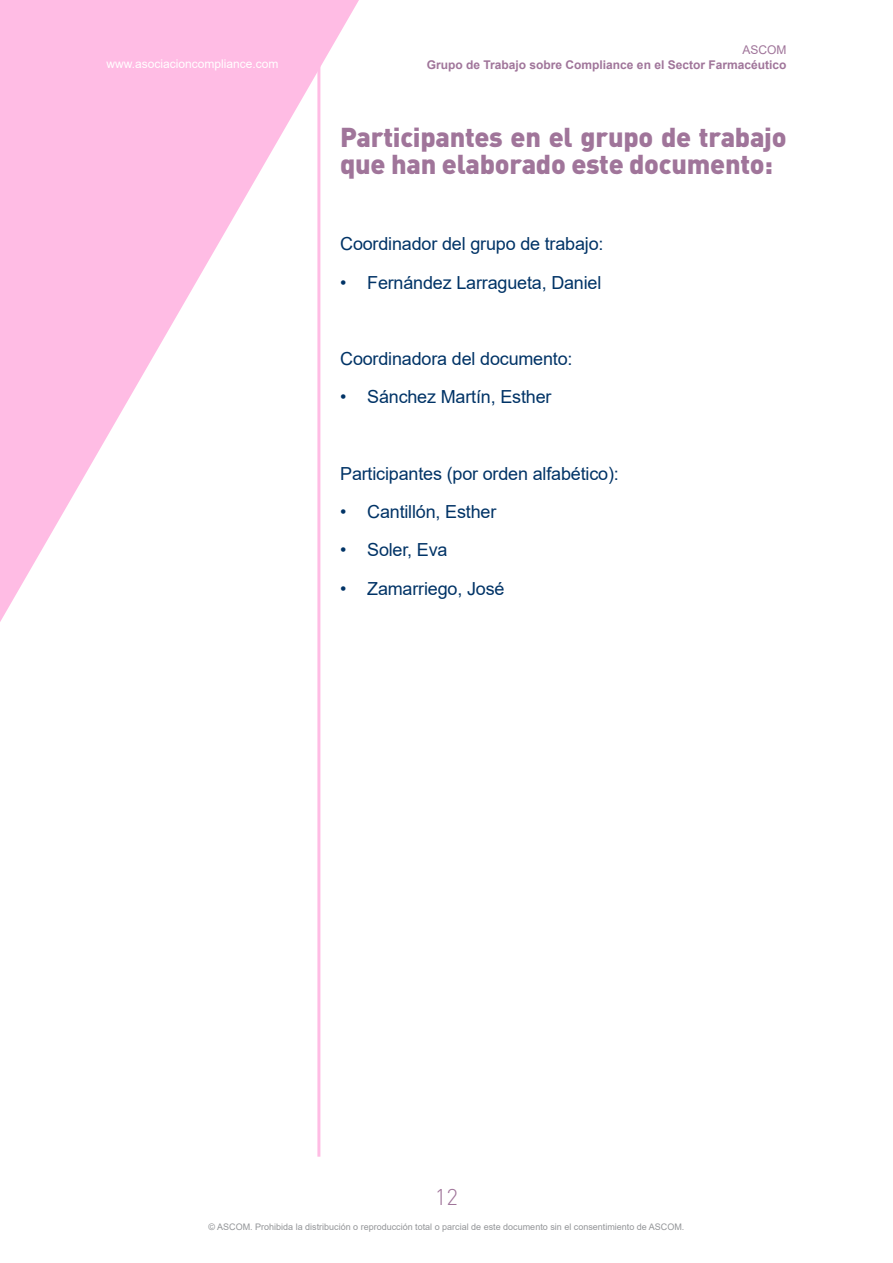
<style>
.page{position:relative;width:893px;height:1263px;background:#fff}
.page>*{position:absolute;margin:0;border:0;box-sizing:border-box;transform-origin:0 0}
.t1{font:900 27px/27px "DIN Pro";letter-spacing:-.01em;color:#a0759a}
.t2{font:300 22.5px "DIN Pro";color:#a0759a}
.t3{font:18px "Arial";letter-spacing:-.01em;color:#036}
.t4{font:700 12px "Arial";color:#a0759a}
.t5{font:12px "Arial";color:#fff}
.t6{font:12px "Arial";color:#a0759a}
.t7{font:9px "Arial";color:#939598}
</style>
<div class="page">
<hr style="left:317px;top:21px;width:3px;height:1136px;background:#ffbce4">
<svg style="left:0;top:0;width:359px;height:622px;fill:#ffbce4"></svg>
<p class="t5" style="left:107px;top:55px;width:174px">www.asociacioncompliance.com</p>
<p class="t6" style="left:742px;top:42px;width:46px">ASCOM</p>
<p class="t4" style="left:427px;top:57px;width:361px">Grupo de Trabajo sobre Compliance en el Sector Farmacéutico</p>
<h1 class="t1" style="left:340px;top:120px;width:448px">Participantes en el grupo de trabajo que han elaborado este documento:</h1>
<p class="t3" style="left:340px;top:232px;width:265px">Coordinador del grupo de trabajo:</p>
<p class="t3" style="left:340px;top:270px;width:263px">• Fernández Larragueta, Daniel</p>
<p class="t3" style="left:340px;top:346px;width:234px">Coordinadora del documento:</p>
<p class="t3" style="left:340px;top:385px;width:213px">• Sánchez Martín, Esther</p>
<p class="t3" style="left:340px;top:461px;width:280px">Participantes (por orden alfabético):</p>
<p class="t3" style="left:340px;top:499px;width:158px">• Cantillón, Esther</p>
<p class="t3" style="left:340px;top:538px;width:109px">• Soler, Eva</p>
<p class="t3" style="left:340px;top:576px;width:166px">• Zamarriego, José</p>
<p class="t2" style="left:435px;top:1180px;width:25px">12</p>
<p class="t7" style="left:209px;top:1220px;width:477px">© ASCOM. Prohibida la distribución o reproducción total o parcial de este documento sin el consentimiento de ASCOM.</p>
</div>
